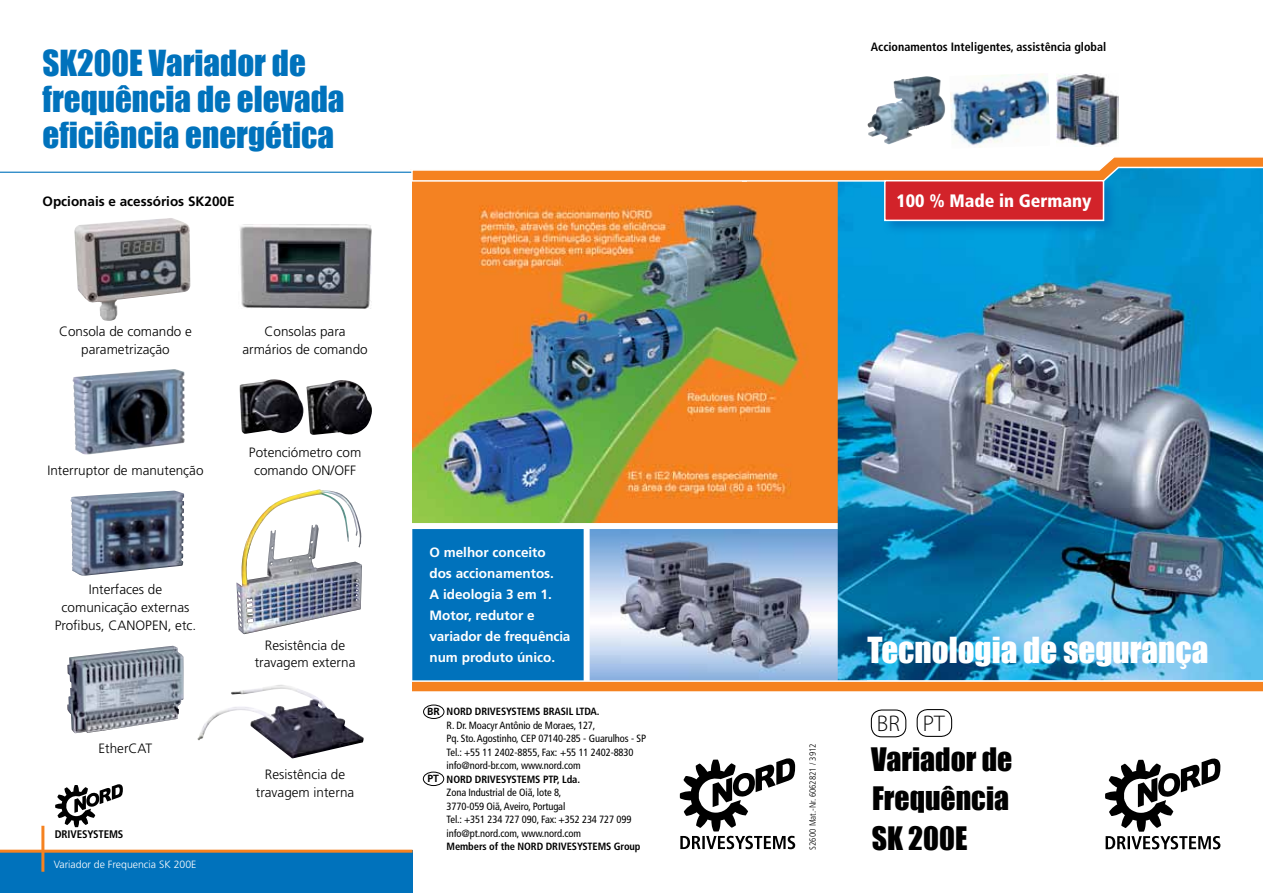
<style>
.page{position:relative;width:1263px;height:893px;background:#fff}
.page>*{position:absolute;margin:0;border:0;box-sizing:border-box;transform-origin:0 0}
.t1{font:33px/36px "Impact";color:#0072bc}
.t2{font:33px "Impact";color:#fff}
.t3{font:29.7px/39.6px "Impact";color:#000;text-align:justify}
.t4{font:300 22.65px "Myriad Pro";color:#000}
.t5{font:900 condensed 18px "Frutiger";color:#fff}
.t6{font:300 13.5px/18px "Frutiger";color:#000;text-align:center}
.t7{font:700 13.5px/21px "Frutiger";color:#fff}
.t8{font:700 13.5px "Frutiger";color:#000}
.t9{font:700 condensed 12.15px "Frutiger";color:#000}
.t10{font:700 condensed 10.95px "Frutiger";letter-spacing:-.01em;color:#000}
.t11{font:condensed 10.5px/13.5px "Frutiger";letter-spacing:-.01em;color:#000}
.t12{font:700 condensed 10.5px "Frutiger";letter-spacing:-.01em;color:#000}
.t13{font:300 10.5px "Frutiger";color:#fff}
.t14{font:700 10.35px "Frutiger";color:#000}
.t15{font:300 condensed 9px "Frutiger";color:#000}
</style>
<div class="page">
<img style="left:412px;top:182px;width:426px;height:341px">
<div style="left:412px;top:526px;width:173px;height:163px;background:#0072bc;border:1px solid #0072bc"></div>
<img style="left:590px;top:529px;width:248px;height:139px">
<div style="left:401px;top:523px;width:443px;height:6px;background:#fff"></div>
<div style="left:584px;top:525px;width:6px;height:161px;background:#fff"></div>
<img style="left:838px;top:182px;width:425px;height:486px">
<hr style="left:0;top:172px;width:838px;height:1px;background:#0072bc">
<div style="left:0;top:850px;width:412px;height:43px;background:#0072bc"></div>
<hr style="left:0;top:850px;width:412px;height:3px;background:#f58220">
<hr style="left:41px;top:826px;width:3px;height:46px;background:#f58220">
<svg style="left:55px;top:784px;width:68px;height:43px"></svg>
<img style="left:1056px;top:74px;width:62px;height:72px">
<svg style="left:913px;top:76px;width:14px;height:2px"></svg>
<img style="left:950px;top:73px;width:99px;height:75px">
<svg style="left:1105px;top:758px;width:115px;height:91px"></svg>
<svg style="left:680px;top:758px;width:115px;height:91px"></svg>
<svg style="left:409px;top:157px;width:854px;height:25px"></svg>
<svg style="left:412px;top:668px;width:851px;height:24px;background:#9e998b"></svg>
<img style="left:197px;top:685px;width:167px;height:73px">
<img style="left:236px;top:489px;width:126px;height:145px">
<img style="left:239px;top:379px;width:64px;height:55px">
<img style="left:306px;top:380px;width:66px;height:55px">
<img style="left:71px;top:493px;width:113px;height:83px">
<img style="left:67px;top:646px;width:117px;height:87px">
<img style="left:73px;top:369px;width:112px;height:86px">
<img style="left:74px;top:218px;width:116px;height:103px">
<img style="left:240px;top:224px;width:131px;height:84px">
<div style="left:882px;top:178px;width:236px;height:58px;background:#0072bc;opacity:.75"></div>
<div style="left:884px;top:180px;width:220px;height:41px;background:#d2232a;border:2px solid #fff"></div>
<div style="left:871px;top:709px;width:35px;height:28px;border:1px solid #000;border-radius:10px"></div>
<div style="left:917px;top:709px;width:35px;height:28px;border:1px solid #000;border-radius:10px"></div>
<div style="left:423px;top:705px;width:21px;height:14px;border:1px solid #000;border-radius:50%"></div>
<div style="left:423px;top:772px;width:21px;height:14px;border:1px solid #000;border-radius:50%"></div>
<h1 class="t1" style="left:43px;top:44px;width:303px">SK200E Variador de frequência de elevada eficiência energética</h1>
<p class="t8" style="left:43px;top:194px;width:194px">Opcionais e acessórios SK200E</p>
<p class="t6" style="left:59px;top:322px;width:134px">Consola de comando e parametrização</p>
<p class="t6" style="left:242px;top:322px;width:127px">Consolas para armários de comando</p>
<p class="t6" style="left:47px;top:461px;width:158px">Interruptor de manutenção</p>
<p class="t6" style="left:55px;top:580px;width:143px">Interfaces de comunicação externas<br>Profibus, CANOPEN, etc.</p>
<p class="t6" style="left:99px;top:739px;width:55px">EtherCAT</p>
<p class="t10" style="left:55px;top:827px;width:70px">DRIVESYSTEMS</p>
<p class="t13" style="left:54px;top:859px;width:144px">Variador de Frequencia SK 200E</p>
<p class="t6" style="left:249px;top:443px;width:114px">Potenciómetro com comando ON/OFF</p>
<p class="t6" style="left:255px;top:636px;width:102px">Resistência de travagem externa</p>
<p class="t6" style="left:256px;top:765px;width:100px">Resistência de travagem interna</p>
<p class="t7" style="left:429px;top:542px;width:142px">O melhor conceito dos accionamentos.<br>A ideologia 3 em 1.<br>Motor, redutor e variador de frequência num produto único.</p>
<p class="t12" style="left:447px;top:705px;width:154px">NORD DRIVESYSTEMS BRASIL LTDA.</p>
<p class="t11" style="left:447px;top:719px;width:201px">R. Dr. Moacyr Antônio de Moraes, 127,<br>Pq. Sto. Agostinho, CEP 07140-285 - Guarulhos - SP Tel.: +55 11 2402-8855, Fax: +55 11 2402-8830 info@nord-br.com, www.nord.com</p>
<p class="t12" style="left:447px;top:773px;width:135px">NORD DRIVESYSTEMS PTP, Lda.</p>
<p class="t11" style="left:447px;top:786px;width:186px">Zona Industrial de Oiã, lote 8,<br>3770-059 Oiã, Aveiro, Portugal<br>Tel.: +351 234 727 090, Fax: +352 234 727 099 info@pt.nord.com, www.nord.com</p>
<p class="t12" style="left:447px;top:840px;width:195px">Members of the NORD DRIVESYSTEMS Group</p>
<p class="t14" style="left:427px;top:706px;width:14px">BR</p>
<p class="t14" style="left:427px;top:773px;width:13px">PT</p>
<p class="t9" style="left:871px;top:40px;width:237px">Accionamentos Inteligentes, assistência global</p>
<h3 class="t5" style="left:896px;top:190px;width:196px">100 % Made in Germany</h3>
<p class="t15" style="left:807px;top:850px;width:108px;rotate:-90deg">S2600 Mat.-Nr. 6062821 / 3912</p>
<h1 class="t2" style="left:867px;top:624px;width:342px">Tecnologia de segurança</h1>
<h3 class="t4" style="left:877px;top:710px;width:69px">BR PT</h3>
<h2 class="t3" style="left:871px;top:738px;width:143px">Variador de Frequência SK 200E</h2>
</div>
